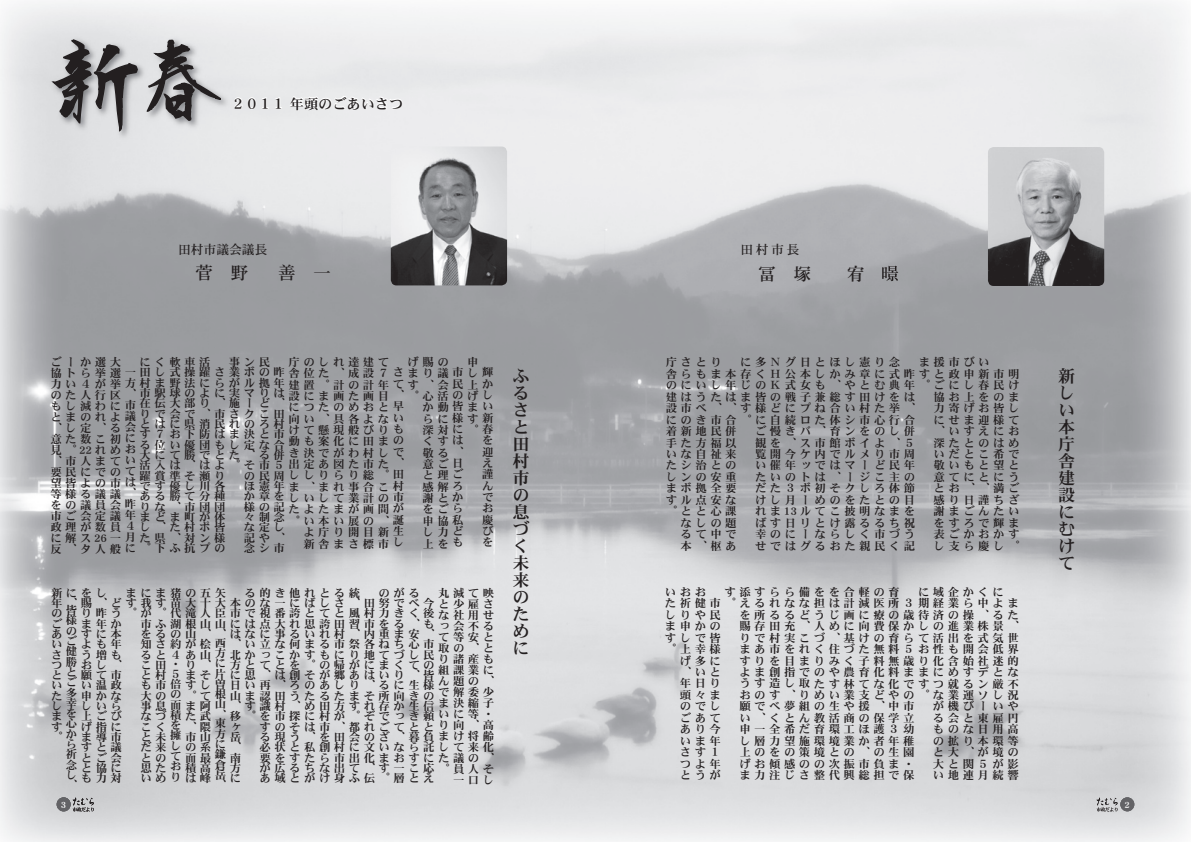
<style>
.page{position:relative;width:1191px;height:842px;background:#fff}
.page>*{position:absolute;margin:0;border:0;box-sizing:border-box;transform-origin:0 0}
.t1{font:106.3px "Kouzan Brush Font Gyousyo OTF";color:#231f20}
.t2{font:17.7px "DFHS Mincho Std W5";color:#231f20}
.t3{font:17px/17px "DFHS Mincho Std W7";color:#231f20;text-align:justify}
.t4{font:14.2px "DFHS Mincho Std W7";color:#231f20}
.t5{font:12.8px "DFHS Mincho Std W5";color:#231f20}
.t6{font:11.3px/10.3px "DFHS Mincho Std W7";letter-spacing:.31em;color:#231f20;text-align:justify}
.t7{font:9.2px "DFHS Mincho Std W7";color:#fff}
</style>
<div class="page">
<img style="left:630px;top:1px;width:561px;height:841px">
<img style="left:0;top:70px;width:70px;height:772px">
<img style="left:210px;top:70px;width:420px;height:772px">
<img style="left:70px;top:140px;width:140px;height:702px">
<svg style="left:275px;top:95px;width:128px;height:17px"></svg>
<svg style="left:882px;top:266px;width:16px;height:15px"></svg>
<img style="left:988px;top:147px;width:116px;height:139px">
<img style="left:391px;top:147px;width:116px;height:138px">
<div style="left:49px;top:36px;width:181px;height:104px;background:#e3e4e6"></div>
<svg style="left:50px;top:38px;width:88px;height:94px;background:#afb0b2"></svg>
<svg style="left:146px;top:39px;width:123px;height:83px;background:#c7c8ca"></svg>
<div style="left:57px;top:797px;width:14px;height:14px;background:#636366;border-radius:50%"></div>
<svg style="left:1096px;top:798px;width:21px;height:13px"></svg>
<div style="left:1120px;top:797px;width:14px;height:14px;background:#636366;border-radius:50%"></div>
<div style="left:57px;top:798px;width:14px;height:14px;background:#636366;border-radius:50%"></div>
<svg style="left:73px;top:798px;width:21px;height:13px"></svg>
<h1 class="t1" style="left:41px;top:31px;width:193px">新春</h1>
<p class="t4" style="left:231px;top:96px;width:173px">２０１１年頭のごあいさつ</p>
<p class="t5" style="left:178px;top:242px;width:91px">田村市議会議長</p>
<h2 class="t2" style="left:195px;top:263px;width:72px">菅　野　</h2>
<h2 class="t2" style="left:278px;top:263px;width:55px">善　一</h2>
<p class="t6" style="left:407px;top:357px;width:43px">げ賜の</p>
<p class="t6" style="left:50px;top:351px;width:72px;line-height:22px">ごーか選大力い４が挙</p>
<p class="t6" style="left:288px;top:357px;width:102px">庁のしれ達建て</p>
<p class="t6" style="left:140px;top:357px;width:72px">にく軟車活</p>
<p class="t6" style="left:229px;top:357px;width:43px">事ン民</p>
<p class="t6" style="left:467px;top:357px;width:13px">申</p>
<p class="t6" style="left:50px;top:367px;width:444px;line-height:11.4px;text-align:right">協トら挙選一田し式操躍さ業ボの昨舎位た、成設７さまり議市し輝建置。計の計年てす、会民上か<br>設にま画た画目、。心活のげし<br>か動皆まい<br>らに様す新<br>深対に。春</p>
<p class="t6" style="left:482px;top:434px;width:13px;line-height:11.3px">を迎え謹んでお慶びを</p>
<p class="t6" style="left:125px;top:377px;width:162px;text-align:right">方村ま野法にらがル拠年市駅球のよに実マりは</p>
<p class="t6" style="left:50px;top:390px;width:87px">のた人行区、</p>
<p class="t6" style="left:140px;top:398px;width:147px">在伝大部り、施ーど、</p>
<p class="t6" style="left:50px;top:400px;width:87px;line-height:11px">もし減わに市とまのれよ議、し定、る会意た数こ初に見。22れめお、市人まてい要民にでのて望皆よの市は</p>
<p class="t6" style="left:288px;top:401px;width:117px;line-height:11.3px">につたのめおと早向い、具各よないけて懸現般びりも</p>
<p class="t6" style="left:288px;top:434px;width:117px;line-height:12.4px;text-align:right">の<br>き決でがわ村しで</p>
<p class="t6" style="left:140px;top:408px;width:147px">りで会で、市さクこ田とはに県消民れのろ村す７お下防はま決と市る位い優団もし定な合大にて勝でとた、る併</p>
<p class="t6" style="left:452px;top:435px;width:13px">は</p>
<p class="t6" style="left:288px;top:436px;width:102px">動も案化に田ま</p>
<p class="t6" style="left:422px;top:436px;width:28px">くす</p>
<p class="t6" style="left:422px;top:447px;width:43px">敬る、</p>
<p class="t6" style="left:288px;top:459px;width:117px">出定あ図た市た、</p>
<p class="t6" style="left:422px;top:458px;width:43px;line-height:11.3px">意ご日と理ご感解ろ謝とかをごら申協私し力ど上をも</p>
<p class="t6" style="left:140px;top:460px;width:147px">活入は、はよ。そ市５</p>
<p class="t6" style="left:244px;top:470px;width:162px;line-height:11.3px;text-align:right">の民周ししりらり総。田ほ憲年ま、まれ事合こ村しいして業計の市<br>たよたまが画間が<br>。い本い展の、誕<br>よ庁り開目新生<br>新舎まさ標市し</p>
<p class="t6" style="left:140px;top:470px;width:87px">躍賞準そ瀬りです優し川各ある勝て分種りな、市団団</p>
<p class="t6" style="left:50px;top:522px;width:177px;text-align:right">政理が数員４し、た村ポ皆に解ス26一月た県、対ン様に。下ふ抗プの</p>
<p class="t6" style="left:50px;top:489px;width:87px">等様る議議、</p>
<p class="t6" style="left:244px;top:491px;width:43px">か章を様の記々制念な定し</p>
<p class="t6" style="left:50px;top:499px;width:177px;line-height:11.4px">をの議員会昨<br>市ご会定議年まどま町が体</p>
<p class="t6" style="left:244px;top:532px;width:43px">記や、</p>
<p class="t6" style="left:244px;top:542px;width:43px">念シ市</p>
<p class="t6" style="left:50px;top:544px;width:72px">反、タ人般</p>
<p class="t6" style="left:378px;top:587px;width:43px">のがる</p>
<p class="t6" style="left:244px;top:587px;width:117px">る的き他れとる統</p>
<p class="t6" style="left:125px;top:587px;width:102px">まにま猪の五矢</p>
<p class="t6" style="left:51px;top:587px;width:57px">新にをし</p>
<p class="t6" style="left:51px;top:587px;width:444px;text-align:right">丸減て映<br>年、賜、どす我す苗大十大本のな一にばしさ、田努でべ今と少雇さ</p>
<p class="t6" style="left:438px;top:609px;width:57px;line-height:11px">な社用せっ会不るて等安と取の、とり諸産も組課業に</p>
<p class="t6" style="left:66px;top:604px;width:13px">皆様のご健勝とご多幸を心から祈念し</p>
<p class="t6" style="left:81px;top:608px;width:355px;text-align:right">り昨う。が。代滝人臣市で視番誇とてと風村力きく後市ふ湖根山山には点大れ思誇田習市をる、も</p>
<p class="t6" style="left:51px;top:608px;width:13px">のごあいさつといたします</p>
<p class="t6" style="left:81px;top:618px;width:43px">ま年かすに本よも年う増も</p>
<p class="t6" style="left:140px;top:628px;width:296px">をるの山、、はなに事るいれ村、内重ま安、</p>
<p class="t6" style="left:215px;top:637px;width:13px">西方に片曽根山</p>
<p class="t6" style="left:230px;top:639px;width:206px;text-align:right">、い立な何まる市祭各ねち心市北かっこかすもにり地てづし民方とてとを。の帰がにまくてのに思、は創そが郷あはいり、皆日い再、ろのあしり、るに生様山ま認田うたるたまそ所向きの、す識村、め田方すれ存か生信移。を市探に村が。ぞでっき頼すのそは市、都れごてとと<br>る現う、を田会のざ、暮負</p>
<p class="t6" style="left:259px;top:773px;width:177px">あ域とがけ身ふ伝。層とえ</p>
<p class="t6" style="left:140px;top:639px;width:72px">知さ約が桧ると４あ山</p>
<p class="t6" style="left:170px;top:678px;width:13px">倍の面積を擁しており</p>
<p class="t6" style="left:140px;top:659px;width:72px">こ田・り、</p>
<p class="t6" style="left:81px;top:659px;width:43px">おし、</p>
<p class="t6" style="left:170px;top:668px;width:13px">５</p>
<p class="t6" style="left:81px;top:670px;width:43px">願て市い温政申かなしいら上ごびげ指にま導市すと議とご会と協にも力対</p>
<p class="t6" style="left:140px;top:670px;width:28px">と村も市大の事息なづこくと未だ来との思たいめ</p>
<p class="t6" style="left:185px;top:670px;width:28px">まそすし。てま阿た武、隈市山の系面最積高は峰</p>
<p class="t6" style="left:438px;top:675px;width:57px">ん題の、</p>
<p class="t6" style="left:438px;top:686px;width:57px;line-height:11px">で解委少ま決縮子</p>
<p class="t6" style="left:438px;top:708px;width:57px">いに等・</p>
<p class="t6" style="left:215px;top:709px;width:13px">、</p>
<p class="t6" style="left:215px;top:718px;width:13px">東方に鎌倉岳</p>
<p class="t6" style="left:259px;top:719px;width:236px;line-height:11.4px;text-align:right">り向、高<br>まけ将齢<br>必状と私創村に文いなら託して来化</p>
<p class="t6" style="left:230px;top:721px;width:13px">ヶ岳</p>
<p class="t6" style="left:51px;top:732px;width:13px">。</p>
<p class="t6" style="left:230px;top:742px;width:13px">、</p>
<p class="t6" style="left:259px;top:752px;width:236px">要をすたら市出化まおすにた議の、</p>
<p class="t6" style="left:230px;top:752px;width:13px">南方に</p>
<p class="t6" style="left:259px;top:762px;width:236px;line-height:11.6px;text-align:right">が広るちな出て、す一こ応。員人そ一口し</p>
<p class="t6" style="left:215px;top:780px;width:13px">、</p>
<p class="t6" style="left:66px;top:780px;width:13px">、</p>
<h3 class="t3" style="left:512px;top:367px;width:19px">ふるさと田村市の息づく未来のために</h3>
<p class="t5" style="left:740px;top:243px;width:60px">田村市長</p>
<h2 class="t2" style="left:758px;top:264px;width:108px">冨　塚　　宥</h2>
<p class="t6" style="left:918px;top:357px;width:72px">ま援市びい</p>
<p class="t6" style="left:740px;top:357px;width:162px">に多Ｎグ日とほし憲り念</p>
<p class="t6" style="left:665px;top:357px;width:57px">庁さとり</p>
<p class="t6" style="left:665px;top:368px;width:355px;line-height:11.5px;text-align:right">舎らもま本存くＨ公本しかみ章に式昨すと政申新市明のにいし年じのＫ式女も、やとむ典年。ごにし春民け協お上をのま<br>力寄げお皆し<br>にせま迎様て<br>、いすえにお<br>深たとのはめ<br>いだとこ希で<br>敬いもと望と<br>意てにとにう<br>とお、、満ご<br>感り日謹ちざ<br>謝まごんたい<br>をすろで輝ま<br>表ごかおかす</p>
<p class="t6" style="left:665px;top:391px;width:251px">建はうたはま皆の戦子兼総す田けをは</p>
<p class="t6" style="left:665px;top:403px;width:251px">設市べ、、す様どにプね合い村た挙、</p>
<p class="t6" style="left:665px;top:414px;width:251px;line-height:11.5px;text-align:right">にのき市合。に自続ロた体シ市心行合ご慢きバ、育ンをのし併</p>
<p class="t6" style="left:665px;top:425px;width:72px;line-height:11.5px;text-align:right">着新地民併手た方福以いな自祉来たシ治とのしンの安重まボ拠全要すル点安な。とと心課なしの題<br>るて中で<br>本、枢あ</p>
<p class="t6" style="left:755px;top:437px;width:162px">観を、ス市館ボイよ、５</p>
<p class="t6" style="left:755px;top:448px;width:162px;line-height:11.5px">覧開今ケ内でルメり市周い催年ッではマーど民年たいのトは、ージこ主のだた３ボ初そクしろ体節けし月ーめのをたとの目れま13ルてこ披明なまをばす日リとけ露るるち祝幸のにーならしく市づうせではグるおた親民く記</p>
<p class="t6" style="left:933px;top:540px;width:87px">し支ら慶し。</p>
<p class="t6" style="left:724px;top:586px;width:177px">す添すらら備をを合軽の育</p>
<p class="t6" style="left:918px;top:586px;width:87px">に域企かくに</p>
<p class="t6" style="left:665px;top:586px;width:43px">いおお</p>
<p class="t6" style="left:665px;top:597px;width:355px;line-height:11.5px;text-align:right">た祈健市。えるれなな担は計減医所３期経業ら中よまを所るるどうじ画に療の歳待済の操、るた</p>
<p class="t6" style="left:665px;top:609px;width:57px;line-height:11.5px;text-align:right">しりや民ま申かのすしで皆。上幸様げ多に<br>、いと<br>年日り<br>頭々ま<br>のでし<br>ごあて<br>あり今<br>いま年</p>
<p class="t6" style="left:739px;top:621px;width:281px">賜存田充、人めに向費保かしの進業株景、</p>
<p class="t6" style="left:739px;top:632px;width:281px;line-height:11.5px;text-align:right">りで村実こづ、基けの育らて活出を式気世まあ市をれく住づた無料５お性も開会低界すりを目まりみく子料無歳り化含始社迷的よま創指でのや農育化料ままにめすデとなうす造し取たす林てな化ですつ就るン厳不おのす、りめい業支どやの。な業運ソし況が機びーいや<br>る会と東雇円<br>ものな日用高<br>の拡り本環等<br>と大、が境の<br>大と関５が影<br>い地連月続響</p>
<p class="t6" style="left:739px;top:700px;width:177px;line-height:11.5px">願でべ夢組の生や援、中市い、くとん教活商の保学立申一全希だ育環工ほ護３幼し層力望施環境業か者年稚上のをの策境との、の生園</p>
<p class="t6" style="left:680px;top:747px;width:43px">さす１</p>
<p class="t6" style="left:739px;top:758px;width:177px">げお傾感のの次振市負ま・</p>
<p class="t6" style="left:680px;top:758px;width:43px;line-height:11.5px">つよ年とうが</p>
<p class="t6" style="left:739px;top:770px;width:177px">ま力注じさ整代興総担で保</p>
<h3 class="t3" style="left:1058px;top:367px;width:19px">新しい本庁舎建設にむけて</h3>
<p class="t7" style="left:59px;top:799px;width:11px">９53</p>
<p class="t7" style="left:1124px;top:799px;width:7px">42</p>
</div>
